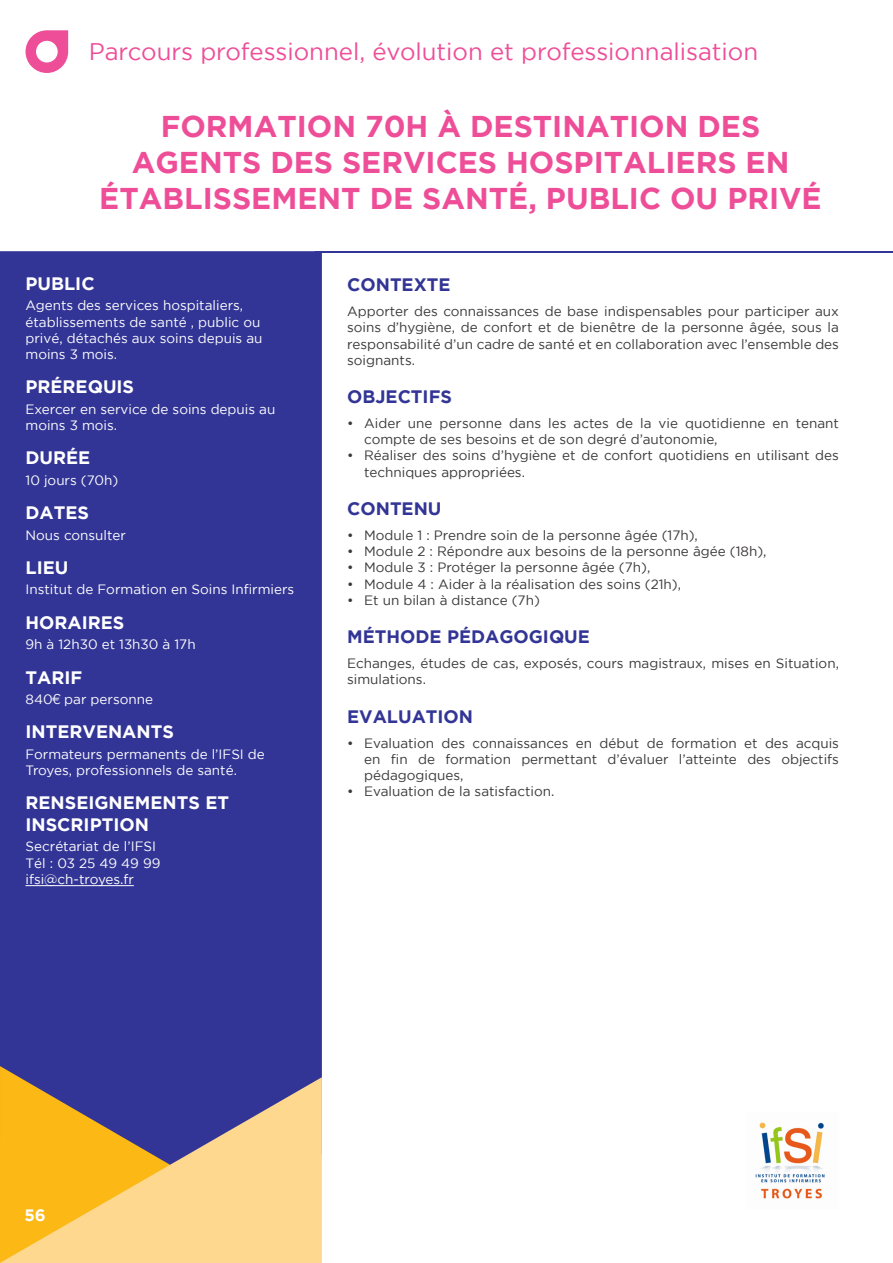
<style>
.page{position:relative;width:893px;height:1263px;background:#fff}
.page>*{position:absolute;margin:0;border:0;box-sizing:border-box;transform-origin:0 0}
.Titre_formation{font:700 30px/36px "Gotham";color:#ee4e98;text-align:center}
.t1{font:24px "Gotham";color:#ee4e98}
.Titre_blanc_gauche{font:700 18px/21.6px "Gotham";color:#fff}
.Titre_bleu{font:700 18px "Gotham";color:#323595}
.t2{font:700 16.5px "Gotham";color:#fff}
.t3{font:13.5px/16.2px "Gotham";color:#3a3739}
.Texte_blanc_gauche{font:13.5px/16.2px "Gotham";color:#fff}
.s1{font-family:"Te X Gyre Adventor"}
</style>
<div class="page">
<div style="left:0;top:251px;width:322px;height:826px;background:#323595"></div>
<svg style="left:26px;top:30px;width:42px;height:43px"></svg>
<div style="left:0;top:1066px;width:172px;height:11px;background:#323595"></div>
<svg style="left:0;top:1077px;width:322px;height:186px;background:#d0aa6b"></svg>
<hr style="left:316px;top:251px;width:577px;height:2px;background:#323595">
<hr style="left:26px;top:885px;width:108px;height:1px;background:#fff">
<img style="left:755px;top:1122px;width:70px;height:77px">
<h2 class="t1" style="left:89px;top:39px;width:671px">Parcours professionnel, évolution et professionnalisation</h2>
<p class="Titre_formation" style="left:99px;top:108px;width:724px">FORMATION 70H À DESTINATION DES<br>AGENTS DES SERVICES HOSPITALIERS EN<br>ÉTABLISSEMENT DE SANTÉ, PUBLIC OU PRIVÉ</p>
<p class="Titre_blanc_gauche" style="left:26px;top:272px;width:71px">PUBLIC</p>
<p class="Texte_blanc_gauche" style="left:26px;top:297px;width:238px">Agents des services hospitaliers, établissements de santé , public ou privé, détachés aux soins depuis au moins 3 mois.</p>
<p class="Titre_blanc_gauche" style="left:26px;top:376px;width:110px">PRÉREQUIS</p>
<p class="Texte_blanc_gauche" style="left:26px;top:401px;width:251px">Exercer en service de soins depuis au moins 3 mois.</p>
<p class="Titre_blanc_gauche" style="left:26px;top:447px;width:66px">DURÉE</p>
<p class="Texte_blanc_gauche" style="left:26px;top:472px;width:94px">10 jours (70h)</p>
<p class="Titre_blanc_gauche" style="left:26px;top:501px;width:65px">DATES</p>
<p class="Texte_blanc_gauche" style="left:26px;top:526px;width:102px">Nous consulter</p>
<p class="Titre_blanc_gauche" style="left:26px;top:556px;width:44px">LIEU</p>
<p class="Texte_blanc_gauche" style="left:26px;top:581px;width:270px">Institut de Formation en Soins Infirmiers</p>
<p class="Titre_blanc_gauche" style="left:26px;top:611px;width:100px">HORAIRES</p>
<p class="Texte_blanc_gauche" style="left:26px;top:636px;width:172px">9h à 12h30 et 13h30 à 17h</p>
<p class="Titre_blanc_gauche" style="left:26px;top:666px;width:58px">TARIF</p>
<p class="Texte_blanc_gauche" style="left:26px;top:691px;width:129px">840<span class="s1">€</span> par personne</p>
<p class="Titre_blanc_gauche" style="left:26px;top:721px;width:150px">INTERVENANTS</p>
<p class="Texte_blanc_gauche" style="left:26px;top:746px;width:241px">Formateurs permanents de l’IFSI de<br>Troyes, professionnels de santé.</p>
<p class="Titre_blanc_gauche" style="left:26px;top:792px;width:205px">RENSEIGNEMENTS ET<br>INSCRIPTION</p>
<p class="Texte_blanc_gauche" style="left:26px;top:838px;width:132px">Secrétariat de l’IFSI</p>
<p class="Texte_blanc_gauche" style="left:26px;top:854px;width:136px">Tél : 03 25 49 49 99</p>
<p class="Texte_blanc_gauche" style="left:26px;top:871px;width:110px">ifsi@ch-troyes.fr</p>
<p class="Titre_bleu" style="left:347px;top:275px;width:105px">CONTEXTE</p>
<p class="t3" style="left:347px;top:303px;width:493px;text-align:justify">Apporter des connaissances de base indispensables pour participer aux soins d’hygiène, de confort et de bienêtre de la personne âgée, sous la responsabilité d’un cadre de santé et en collaboration avec l’ensemble des soignants.</p>
<p class="Titre_bleu" style="left:347px;top:387px;width:106px">OBJECTIFS</p>
<p class="t3" style="left:364px;top:415px;width:476px;text-indent:-17px">• Aider une personne dans les actes de la vie quotidienne en tenant compte de ses besoins et de son degré d’autonomie,</p>
<p class="t3" style="left:364px;top:447px;width:476px;text-indent:-17px">• Réaliser des soins d’hygiène et de confort quotidiens en utilisant des techniques appropriées.</p>
<p class="Titre_bleu" style="left:347px;top:498px;width:96px">CONTENU</p>
<p class="t3" style="left:347px;top:527px;width:352px">• Module 1 : Prendre soin de la personne âgée (17h),</p>
<p class="t3" style="left:347px;top:543px;width:421px">• Module 2 : Répondre aux besoins de la personne âgée (18h),</p>
<p class="t3" style="left:347px;top:559px;width:305px">• Module 3 : Protéger la personne âgée (7h),</p>
<p class="t3" style="left:347px;top:575px;width:335px">• Module 4 : Aider à la réalisation des soins (21h),</p>
<p class="t3" style="left:347px;top:592px;width:194px">• Et un bilan à distance (7h)</p>
<p class="Titre_bleu" style="left:347px;top:627px;width:244px">MÉTHODE PÉDAGOGIQUE</p>
<p class="t3" style="left:347px;top:655px;width:493px">Echanges, études de cas, exposés, cours magistraux, mises en Situation, simulations.</p>
<p class="Titre_bleu" style="left:347px;top:706px;width:127px">EVALUATION</p>
<p class="t3" style="left:364px;top:734px;width:476px;text-align:justify;text-indent:-17px">• Evaluation des connaissances en début de formation et des acquis en fin de formation permettant d’évaluer l’atteinte des objectifs pédagogiques,</p>
<p class="t3" style="left:347px;top:783px;width:209px">• Evaluation de la satisfaction.</p>
<p class="t2" style="left:24px;top:1205px;width:23px">56</p>
</div>
